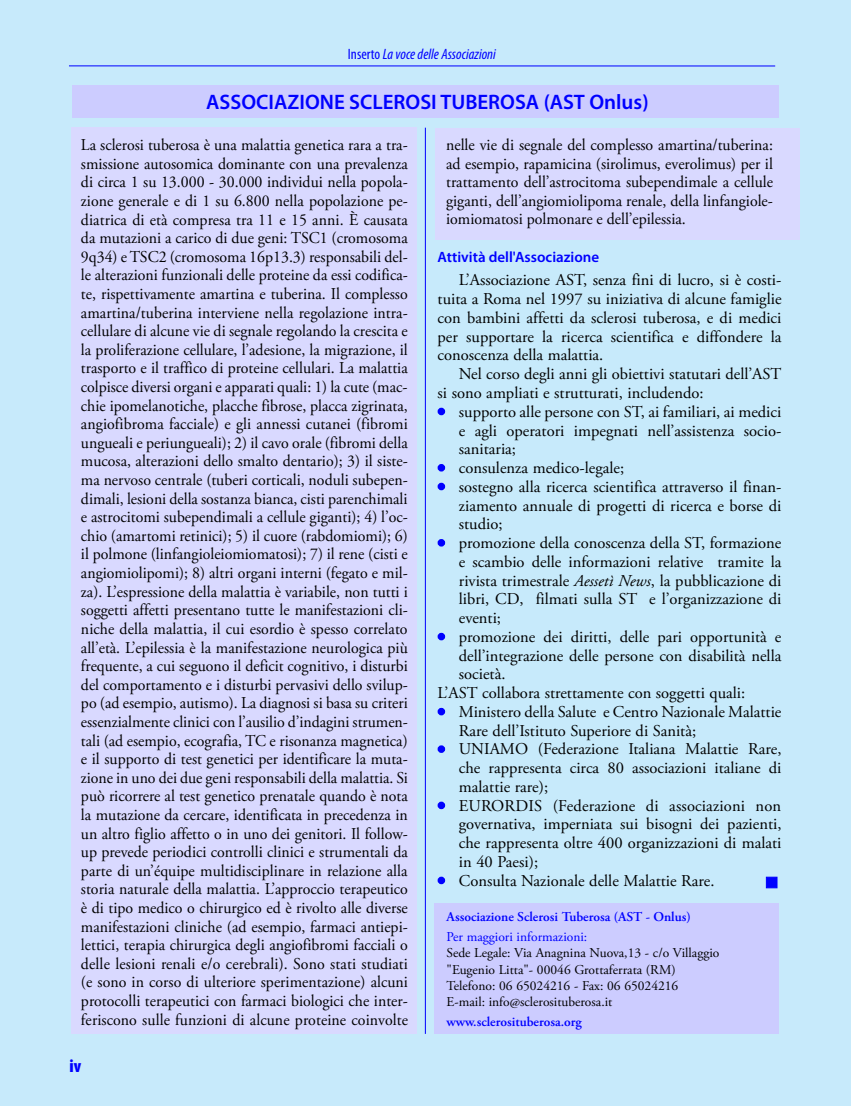
<style>
.page{position:relative;width:851px;height:1106px;background:#fff}
.page>*{position:absolute;margin:0;border:0;box-sizing:border-box;transform-origin:0 0}
.t1{font:600 21px "Myriad Pro";color:#00f}
.t2{font:900 condensed 18px "Myriad Pro";color:#00f}
.t3{font:16.5px/18.6px "Adobe Garamond Pro";color:#000;text-align:justify;scale:.96 1}
.t4{font:16.5px/18.8px "Adobe Garamond Pro";color:#000;text-align:justify}
.t5{font:italic condensed 15px "Myriad Pro";color:#00f}
.t6{font:600 15px "Myriad Pro";color:#00f}
.t7{font:13.5px/16.2px "Adobe Garamond Pro";color:#000}
.t8{font:600 13.5px "Adobe Garamond Pro";color:#00f}
.t9{font:13.5px "Adobe Garamond Pro";color:#00f}
.s1{font-style:normal}
.s2{color:#00f}
.s3{font-style:italic}
</style>
<div class="page">
<div style="left:0;top:0;width:850px;height:1106px;background:#c7eafb"></div>
<div style="left:765px;top:876px;width:12px;height:12px;background:#00f;border:1px solid #00f"></div>
<div style="left:433px;top:903px;width:345px;height:130px;background:#ccf"></div>
<hr style="left:69px;top:65px;width:706px;height:1px;background:#00f">
<div style="left:72px;top:85px;width:706px;height:33px;background:#ccf"></div>
<hr style="left:425px;top:128px;width:1px;height:905px;background:#00f">
<div style="left:71px;top:128px;width:345px;height:905px;background:#d9d9ff"></div>
<div style="left:435px;top:128px;width:364px;height:112px;background:#d9d9ff"></div>
<div style="left:437px;top:408px;width:8px;height:7px;border:3px solid #00f;border-radius:50%"></div>
<div style="left:437px;top:464px;width:8px;height:7px;border:3px solid #00f;border-radius:50%"></div>
<div style="left:437px;top:483px;width:8px;height:7px;border:3px solid #00f;border-radius:50%"></div>
<div style="left:437px;top:539px;width:8px;height:7px;border:3px solid #00f;border-radius:50%"></div>
<div style="left:437px;top:633px;width:8px;height:7px;border:3px solid #00f;border-radius:50%"></div>
<div style="left:437px;top:708px;width:8px;height:7px;border:3px solid #00f;border-radius:50%"></div>
<div style="left:437px;top:745px;width:8px;height:8px;border:3px solid #00f;border-radius:50%"></div>
<div style="left:437px;top:801px;width:8px;height:8px;border:3px solid #00f;border-radius:50%"></div>
<div style="left:437px;top:876px;width:8px;height:8px;border:3px solid #00f;border-radius:50%"></div>
<p class="t5" style="left:348px;top:45px;width:149px"><span class="s1">Inserto</span> La voce delle Associazioni</p>
<p class="t1" style="left:206px;top:89px;width:444px">ASSOCIAZIONE SCLEROSI TUBEROSA (AST Onlus)</p>
<p class="t3" style="left:81px;top:136px;width:342px">La sclerosi tuberosa è una malattia genetica rara a tra&shy;smissione autosomica dominante con una prevalenza di circa 1 su 13.000 - 30.000 individui nella popola&shy;zione generale e di 1 su 6.800 nella popolazione pe&shy;diatrica di età compresa tra 11 e 15 anni. è causata da mutazioni a carico di due geni: TSC1 (cromosoma 9q34) e TSC2 (cromosoma 16p13.3) responsabili del&shy;le alterazioni funzionali delle proteine da essi codifica&shy;te, rispettivamente amartina e tuberina. Il complesso amartina/tuberina interviene nella regolazione intra&shy;cellulare di alcune vie di segnale regolando la crescita e la proliferazione cellulare, l’adesione, la migrazione, il trasporto e il traffico di proteine cellulari. La malattia colpisce diversi organi e apparati quali: 1) la cute (mac&shy;chie ipomelanotiche, placche fibrose, placca zigrinata, angiofibroma facciale) e gli annessi cutanei (fibromi ungueali e periungueali); 2) il cavo orale (fibromi della mucosa, alterazioni dello smalto dentario); 3) il siste&shy;ma nervoso centrale (tuberi corticali, noduli subepen&shy;dimali, lesioni della sostanza bianca, cisti parenchimali e astrocitomi subependimali a cellule giganti); 4) l’oc&shy;chio (amartomi retinici); 5) il cuore (rabdomiomi); 6) il polmone (linfangioleiomiomatosi); 7) il rene (cisti e angiomiolipomi); 8) altri organi interni (fegato e mil&shy;za). L’espressione della malattia è variabile, non tutti i soggetti affetti presentano tutte le manifestazioni cli&shy;niche della malattia, il cui esordio è spesso correlato all’età. L’epilessia è la manifestazione neurologica più frequente, a cui seguono il deficit cognitivo, i disturbi del comportamento e i disturbi pervasivi dello svilup&shy;po (ad esempio, autismo). La diagnosi si basa su criteri essenzialmente clinici con l’ausilio d’indagini strumen&shy;tali (ad esempio, ecografia, TC e risonanza magnetica) e il supporto di test genetici per identificare la muta&shy;zione in uno dei due geni responsabili della malattia. Si può ricorrere al test genetico prenatale quando è nota la mutazione da cercare, identificata in precedenza in un altro figlio affetto o in uno dei genitori. Il follow&shy;up prevede periodici controlli clinici e strumentali da parte di un’équipe multidisciplinare in relazione alla storia naturale della malattia. L’approccio terapeutico è di tipo medico o chirurgico ed è rivolto alle diverse manifestazioni cliniche (ad esempio, farmaci antiepi&shy;lettici, terapia chirurgica degli angiofibromi facciali o delle lesioni renali e/o cerebrali). Sono stati studiati (e sono in corso di ulteriore sperimentazione) alcuni protocolli terapeutici con farmaci biologici che inter&shy;feriscono sulle funzioni di alcune proteine coinvolte</p>
<p class="t3" style="left:446px;top:136px;width:342px">nelle vie di segnale del complesso amartina/tuberina: ad esempio, rapamicina (sirolimus, everolimus) per il trattamento dell’astrocitoma subependimale a cellule giganti, dell’angiomiolipoma renale, della linfangiole&shy;iomiomatosi polmonare e dell’epilessia.</p>
<p class="t6" style="left:437px;top:248px;width:163px">Attività dell'Associazione</p>
<p class="t4" style="left:437px;top:271px;width:345px;text-indent:21px">L’associazione AST, senza fini di lucro, si è costi&shy;tuita a Roma nel 1997 su iniziativa di alcune famiglie con bambini affetti da sclerosi tuberosa, e di medici per supportare la ricerca scientifica e diffondere la conoscenza della malattia.</p>
<p class="t4" style="left:437px;top:365px;width:345px;text-indent:21px">Nel corso degli anni gli obiettivi statutari dell’AST si sono ampliati e strutturati, includendo:</p>
<p class="t4" style="left:459px;top:403px;width:324px;text-indent:-21px"><span class="s2">•</span> supporto alle persone con ST, ai familiari, ai medici e agli operatori impegnati nell’assistenza socio&shy;sanitaria;</p>
<p class="t4" style="left:437px;top:459px;width:188px"><span class="s2">•</span> consulenza medico-legale;</p>
<p class="t4" style="left:459px;top:478px;width:324px;text-indent:-21px"><span class="s2">•</span> sostegno alla ricerca scientifica attraverso il finan&shy;ziamento annuale di progetti di ricerca e borse di studio;</p>
<p class="t4" style="left:459px;top:534px;width:324px;text-indent:-21px"><span class="s2">•</span> promozione della conoscenza della ST, formazione e scambio delle informazioni relative tramite la rivista trimestrale <span class="s3">Aessetì News</span>, la pubblicazione di libri, CD, filmati sulla ST e l’organizzazione di eventi;</p>
<p class="t4" style="left:437px;top:628px;width:345px"><span class="s2">•</span> promozione dei diritti, delle pari opportunità e</p>
<p class="t4" style="left:459px;top:646px;width:324px">dell’integrazione delle persone con disabilità nella</p>
<p class="t4" style="left:459px;top:665px;width:48px">società.</p>
<p class="t4" style="left:437px;top:684px;width:309px">L’AST collabora strettamente con soggetti quali:</p>
<p class="t4" style="left:459px;top:703px;width:324px;text-indent:-21px"><span class="s2">•</span> Ministero della Salute e Centro Nazionale Malattie<br>Rare dell’Istituto Superiore di Sanità;</p>
<p class="t4" style="left:459px;top:740px;width:324px;text-indent:-21px"><span class="s2">•</span> UNIAMO (Federazione Italiana Malattie Rare, che rappresenta circa 80 associazioni italiane di malattie rare);</p>
<p class="t4" style="left:459px;top:796px;width:324px;text-indent:-21px"><span class="s2">•</span> EURORDIS (federazione di associazioni non governativa, imperniata sui bisogni dei pazienti, che rappresenta oltre 400 organizzazioni di malati in 40 paesi);</p>
<p class="t4" style="left:437px;top:871px;width:278px"><span class="s2">•</span> Consulta Nazionale delle Malattie Rare.</p>
<p class="t8" style="left:446px;top:908px;width:246px">Associazione Sclerosi Tuberosa (AST - Onlus)</p>
<p class="t9" style="left:446px;top:928px;width:142px">Per maggiori informazioni:</p>
<p class="t7" style="left:446px;top:945px;width:274px">Sede Legale: Via Anagnina Nuova,13 - c/o Villaggio "Eugenio Litta"- 00046 Grottaferrata (RM)<br>Telefono: 06 65024216 - Fax: 06 65024216<br>E-mail: info@sclerosituberosa.it</p>
<p class="t8" style="left:446px;top:1014px;width:137px">www.sclerosituberosa.org</p>
<p class="t2" style="left:69px;top:1054px;width:13px">iv</p>
</div>
